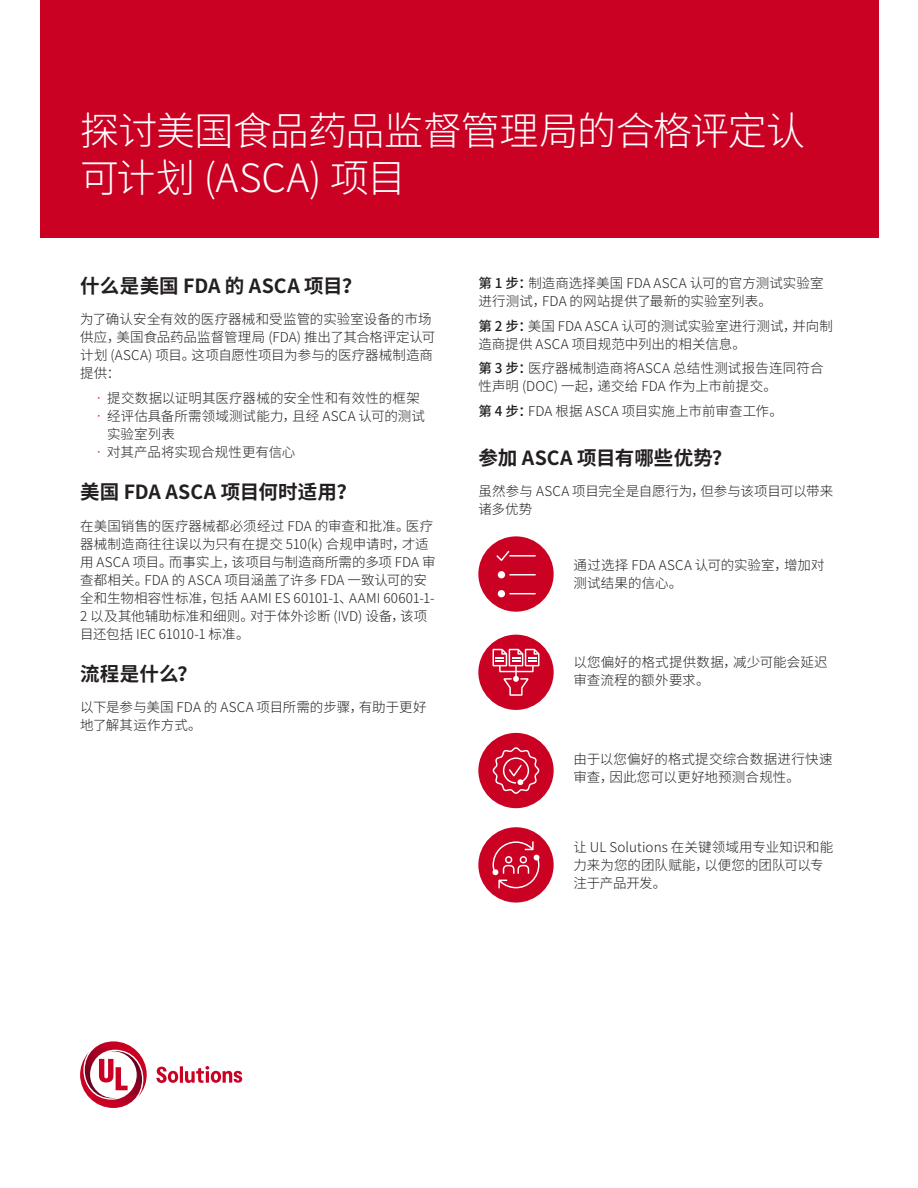
<style>
.page{position:relative;width:918px;height:1188px;background:#fff}
.page>*{position:absolute;margin:0;border:0;box-sizing:border-box;transform-origin:0 0}
.Cover_Headline{font:300 39px/46.8px "Noto Sans CJ Ksc";letter-spacing:-.015em;color:#fff}
.Subhead{font:700 19.5px "Noto Sans CJ Ksc";letter-spacing:.005em;color:#231f20}
.Body_Copy{font:300 13.5px/18px "Noto Sans CJ Ksc";letter-spacing:.005em;color:#231f20}
.s1{color:#ca0123}
.s2{font-weight:500}
</style>
<div class="page">
<div style="left:40px;top:1px;width:838px;height:237px;background:#ca0123"></div>
<svg style="left:80px;top:1041px;width:162px;height:67px"></svg>
<div style="left:478px;top:635px;width:76px;height:75px;background:#ca0123;border-radius:50%"></div>
<div style="left:478px;top:827px;width:76px;height:76px;background:#ca0123;border-radius:50%"></div>
<div style="left:478px;top:733px;width:76px;height:75px;background:#ca0123;border-radius:50%"></div>
<div style="left:478px;top:536px;width:76px;height:76px;background:#ca0123;border-radius:50%"></div>
<svg style="left:493px;top:649px;width:46px;height:47px"></svg>
<svg style="left:496px;top:551px;width:40px;height:46px"></svg>
<svg style="left:492px;top:747px;width:48px;height:47px"></svg>
<svg style="left:493px;top:841px;width:46px;height:47px"></svg>
<h1 class="Cover_Headline" style="left:80px;top:109px;width:727px">探讨美国食品药品监督管理局的合格评定认可计划 (ASCA) 项目</h1>
<h3 class="Subhead" style="left:80px;top:275px;width:283px">什么是美国 FDA 的 ASCA 项目？</h3>
<p class="Body_Copy" style="left:80px;top:311px;width:357px">为了确认安全有效的医疗器械和受监管的实验室设备的市场供应，美国食品药品监督管理局 (FDA) 推出了其合格评定认可计划 (ASCA) 项目。这项自愿性项目为参与的医疗器械制造商提供：</p>
<p class="Body_Copy" style="left:92px;top:389px;width:329px"><span class="s1">•</span>提交数据以证明其医疗器械的安全性和有效性的框架</p>
<p class="Body_Copy" style="left:107px;top:407px;width:320px;text-indent:-15px"><span class="s1">•</span>经评估具备所需领域测试能力，且经 ASCA 认可的测试实验室列表</p>
<p class="Body_Copy" style="left:92px;top:443px;width:205px"><span class="s1">•</span>对其产品将实现合规性更有信心</p>
<h3 class="Subhead" style="left:80px;top:481px;width:278px">美国 FDA ASCA 项目何时适用？</h3>
<p class="Body_Copy" style="left:80px;top:517px;width:357px">在美国销售的医疗器械都必须经过 FDA 的审查和批准。医疗器械制造商往往误以为只有在提交 510(k) 合规申请时，才适用 ASCA 项目。而事实上，该项目与制造商所需的多项 FDA 审查都相关。FDA 的 ASCA 项目涵盖了许多 FDA 一致认可的安全和生物相容性标准，包括 AAMI ES 60101-1、AAMI 60601-1- 2 以及其他辅助标准和细则。对于体外诊断 (IVD) 设备，该项目还包括 IEC 61010-1 标准。</p>
<h3 class="Subhead" style="left:80px;top:662px;width:119px">流程是什么？</h3>
<p class="Body_Copy" style="left:80px;top:698px;width:348px">以下是参与美国 FDA 的 ASCA 项目所需的步骤，有助于更好地了解其运作方式。</p>
<p class="Body_Copy" style="left:478px;top:274px;width:347px"><span class="s2">第 1 步：</span>制造商选择美国 FDA ASCA 认可的官方测试实验室进行测试，FDA 的网站提供了最新的实验室列表。</p>
<p class="Body_Copy" style="left:478px;top:317px;width:356px"><span class="s2">第 2 步：</span>美国 FDA ASCA 认可的测试实验室进行测试，并向制造商提供 ASCA 项目规范中列出的相关信息。</p>
<p class="Body_Copy" style="left:478px;top:360px;width:347px"><span class="s2">第 3 步：</span>医疗器械制造商将ASCA 总结性测试报告连同符合性声明 (DOC) 一起，递交给 FDA 作为上市前提交。</p>
<p class="Body_Copy" style="left:478px;top:403px;width:306px"><span class="s2">第 4 步：</span>FDA 根据 ASCA 项目实施上市前审查工作。</p>
<h3 class="Subhead" style="left:478px;top:447px;width:255px">参加 ASCA 项目有哪些优势？</h3>
<p class="Body_Copy" style="left:478px;top:483px;width:356px">虽然参与 ASCA 项目完全是自愿行为，但参与该项目可以带来诸多优势</p>
<p class="Body_Copy" style="left:573px;top:557px;width:253px">通过选择 FDA ASCA 认可的实验室，增加对测试结果的信心。</p>
<p class="Body_Copy" style="left:573px;top:654px;width:256px">以您偏好的格式提供数据，减少可能会延迟审查流程的额外要求。</p>
<p class="Body_Copy" style="left:573px;top:751px;width:261px">由于以您偏好的格式提交综合数据进行快速审查，因此您可以更好地预测合规性。</p>
<p class="Body_Copy" style="left:573px;top:839px;width:261px">让 UL Solutions 在关键领域用专业知识和能力来为您的团队赋能，以便您的团队可以专注于产品开发。</p>
</div>
